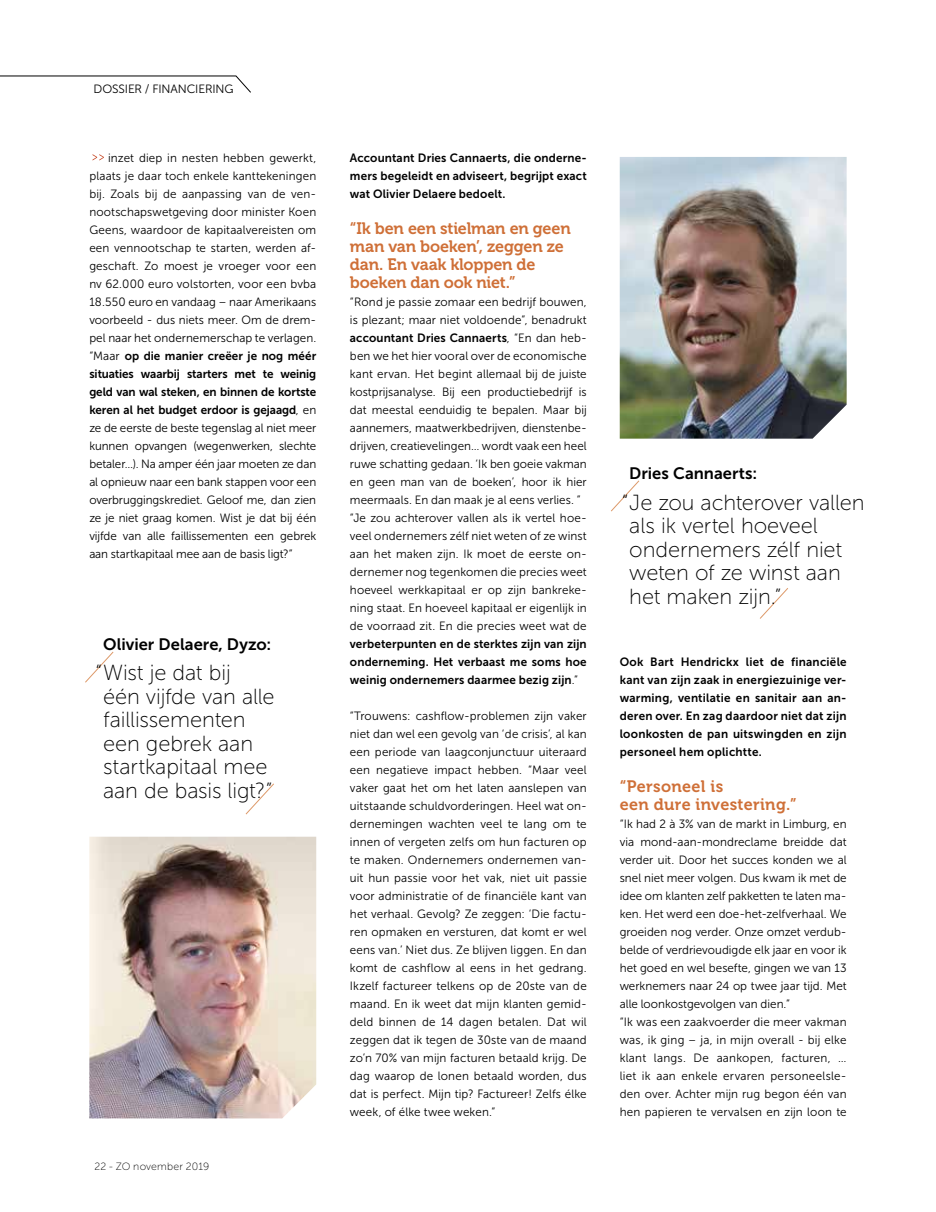
<style>
.page{position:relative;width:936px;height:1212px;background:#fff}
.page>*{position:absolute;margin:0;border:0;box-sizing:border-box;transform-origin:0 0}
.t1{font:21.75px/23.5px "Museo Sans 100";letter-spacing:-.005em;color:#000}
.t2{font:16.5px/18px "Museo 700";letter-spacing:-.005em;color:#cf7038}
.t3{font:16.5px "Museo Sans 700";letter-spacing:.005em;color:#000}
.t4{font:16.5px/18px "Museo 700";letter-spacing:.02em;color:#cf7038}
.t5{font:12px/18px "Museo Sans 300";letter-spacing:.005em;color:#000;text-align:justify}
.t6{font:12px/18px "Museo Sans 700";letter-spacing:.015em;color:#000;text-align:justify}
.t7{font:10.5px "Museo Sans 100";letter-spacing:.02em;color:#000}
.s1{font-family:"Museo Sans 300"}
</style>
<div class="page">
<svg style="left:92px;top:154px;width:12px;height:7px"></svg>
<svg style="left:0;top:76px;width:251px;height:17px"></svg>
<svg style="left:85px;top:651px;width:29px;height:32px"></svg>
<svg style="left:245px;top:783px;width:29px;height:32px"></svg>
<img style="left:89px;top:837px;width:227px;height:281px">
<img style="left:619px;top:157px;width:227px;height:282px">
<svg style="left:611px;top:480px;width:29px;height:32px"></svg>
<svg style="left:759px;top:588px;width:29px;height:31px"></svg>
<p class="t5" style="left:94px;top:80px;width:142px">DOSSIER / FINANCIERING</p>
<p class="t5" style="left:89px;top:149px;width:228px;text-indent:19px">inzet diep in nesten hebben gewerkt, plaats je daar toch enkele kanttekeningen bij. Zoals bij de aanpassing van de ven&shy;nootschapswetgeving door minister Koen Geens, waardoor de kapitaalvereisten om een vennootschap te starten, werden af&shy;geschaft. Zo moest je vroeger voor een nv 62.000 euro volstorten, voor een bvba 18.550 euro en vandaag – naar Amerikaans voorbeeld - dus niets meer. Om de drem&shy;pel naar het ondernemerschap te verlagen.</p>
<p class="t6" style="left:89px;top:347px;width:228px"><span class="s1">“Maar</span> op die manier creëer je nog méér situaties waarbij starters met te weinig geld van wal steken, en binnen de kortste keren al het budget erdoor is gejaagd<span class="s1">, en</span></p>
<p class="t5" style="left:89px;top:419px;width:228px">ze de eerste de beste tegenslag al niet meer kunnen opvangen (wegenwerken, slechte betaler…). Na amper één jaar moeten ze dan al opnieuw naar een bank stappen voor een overbruggingskrediet. Geloof me, dan zien ze je niet graag komen. Wist je dat bij één vijfde van alle faillissementen een gebrek aan startkapitaal mee aan de basis ligt?”</p>
<h2 class="t3" style="left:103px;top:635px;width:170px">Olivier Delaere, Dyzo:</h2>
<h1 class="t1" style="left:103px;top:661px;width:173px;text-indent:-8px">“Wist je dat bij<br>één vijfde van alle faillissementen een gebrek aan startkapitaal mee aan de basis ligt?”</h1>
<p class="t7" style="left:94px;top:1161px;width:117px">22 - ZO november 2019</p>
<p class="t6" style="left:350px;top:149px;width:238px">Accountant Dries Cannaerts, die onderne&shy;mers begeleidt en adviseert, begrijpt exact wat Olivier Delaere bedoelt.</p>
<h2 class="t2" style="left:350px;top:220px;width:222px">“Ik ben een stielman en geen man van boeken’, zeggen ze dan. En vaak kloppen de boeken dan ook niet.”</h2>
<p class="t5" style="left:350px;top:293px;width:238px">“Rond je passie zomaar een bedrijf bouwen, is plezant; maar niet voldoende”, benadrukt</p>
<p class="t6" style="left:350px;top:329px;width:238px">accountant Dries Cannaerts<span class="s1">, “En dan heb-</span></p>
<p class="t5" style="left:350px;top:347px;width:238px;text-align:left">ben we het hier vooral over de economische kant ervan. Het begint allemaal bij de juiste kostprijsanalyse. Bij een productiebedrijf is dat meestal eenduidig te bepalen. Maar bij aannemers, maatwerkbedrijven, dienstenbe&shy;drijven, creatievelingen… wordt vaak een heel ruwe schatting gedaan. ‘Ik ben goeie vakman en geen man van de boeken’, hoor ik hier meermaals. En dan maak je al eens verlies. ” “Je zou achterover vallen als ik vertel hoe&shy;veel ondernemers zélf niet weten of ze winst aan het maken zijn. Ik moet de eerste on&shy;dernemer nog tegenkomen die precies weet hoeveel werkkapitaal er op zijn bankreke&shy;ning staat. En hoeveel kapitaal er eigenlijk in de voorraad zit. En die precies weet wat de</p>
<p class="t6" style="left:350px;top:635px;width:238px">verbeterpunten en de sterktes zijn van zijn onderneming. Het verbaast me soms hoe weinig ondernemers daarmee bezig zijn<span class="s1">.”</span></p>
<p class="t5" style="left:350px;top:707px;width:238px">“Trouwens: cashflow-problemen zijn vaker niet dan wel een gevolg van ‘de crisis’, al kan een periode van laagconjunctuur uiteraard een negatieve impact hebben. “Maar veel vaker gaat het om het laten aanslepen van uitstaande schuldvorderingen. Heel wat on&shy;dernemingen wachten veel te lang om te innen of vergeten zelfs om hun facturen op te maken. Ondernemers ondernemen van&shy;uit hun passie voor het vak, niet uit passie voor administratie of de financiële kant van het verhaal. Gevolg? Ze zeggen: ‘Die factu&shy;ren opmaken en versturen, dat komt er wel eens van.’ Niet dus. Ze blijven liggen. En dan komt de cashflow al eens in het gedrang.<br>Ikzelf factureer telkens op de 20ste van de maand. En ik weet dat mijn klanten gemid&shy;deld binnen de 14 dagen betalen. Dat wil zeggen dat ik tegen de 30ste van de maand zo’n 70% van mijn facturen betaald krijg. De dag waarop de lonen betaald worden, dus dat is perfect. Mijn tip? Factureer! Zelfs élke week, of élke twee weken.”</p>
<h2 class="t3" style="left:629px;top:464px;width:129px">Dries Cannaerts:</h2>
<h1 class="t1" style="left:629px;top:490px;width:237px;text-indent:-8px">“Je zou achterover vallen als ik vertel hoeveel ondernemers zélf niet weten of ze winst aan het maken zijn.”</h1>
<p class="t6" style="left:619px;top:653px;width:228px">Ook Bart Hendrickx liet de financiële kant van zijn zaak in energiezuinige ver&shy;warming, ventilatie en sanitair aan an&shy;deren over. En zag daardoor niet dat zijn loonkosten de pan uitswingden en zijn personeel hem oplichtte.</p>
<h2 class="t4" style="left:619px;top:778px;width:178px">“Personeel is<br>een dure investering.”</h2>
<p class="t5" style="left:619px;top:815px;width:228px;text-align:left">“Ik had 2 à 3% van de markt in Limburg, en via mond-aan-mondreclame breidde dat verder uit. Door het succes konden we al snel niet meer volgen. Dus kwam ik met de idee om klanten zelf pakketten te laten ma&shy;ken. Het werd een doe-het-zelfverhaal. We groeiden nog verder. Onze omzet verdub&shy;belde of verdrievoudigde elk jaar en voor ik het goed en wel besefte, gingen we van 13 werknemers naar 24 op twee jaar tijd. Met alle loonkostgevolgen van dien.”<br>“Ik was een zaakvoerder die meer vakman was, ik ging – ja, in mijn overall - bij elke klant langs. De aankopen, facturen, … liet ik aan enkele ervaren personeelsle&shy;den over. Achter mijn rug begon één van hen papieren te vervalsen en zijn loon te</p>
</div>
